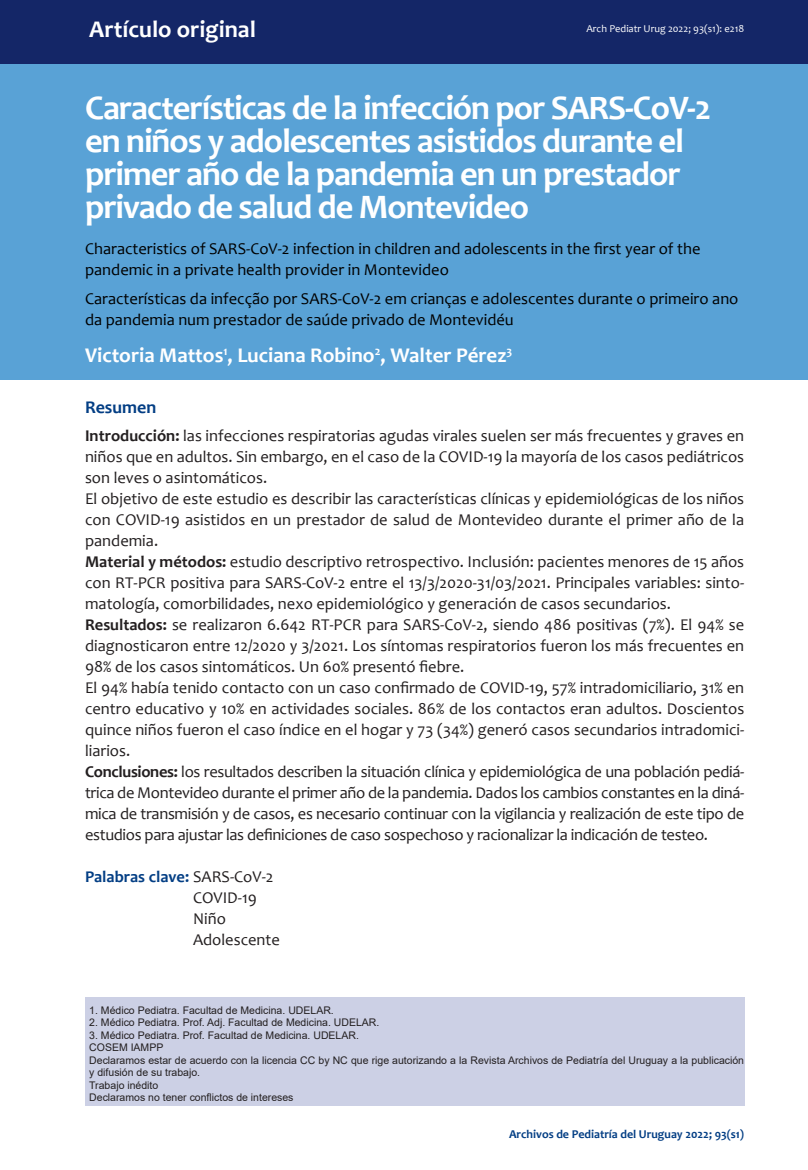
<style>
.page{position:relative;width:808px;height:1170px;background:#fff}
.page>*{position:absolute;margin:0;border:0;box-sizing:border-box;transform-origin:0 0}
.tit{font:700 34.5px/33px "Candara";letter-spacing:-.03em;color:#fff}
.sub_3{font:700 24px "Candara";color:#fff}
.Autor{font:700 21px "Candara";color:#fff}
.sub_1{font:700 18px "Candara";color:#033e84}
.copete{font:16.5px/21px "Candara";color:#231f20;text-align:justify}
.tit_2{font:16.5px/21px "Candara";color:#000}
.palabras_clave{font:16.5px/21px "Candara";color:#231f20}
.t1{font:700 12px "Candara";color:#033e84}
.nota_al_pie{font:10.5px/12.5px "Arial";color:#231f20}
.t2{font:10.5px "Candara";color:#fff}
.s1{font-weight:700}
.s2{font-weight:700;color:#033e84}
</style>
<div class="page">
<div style="left:0;top:0;width:808px;height:380px;background:#59a2d6"></div>
<div style="left:85px;top:997px;width:659px;height:109px;background:#ccd0e5"></div>
<div style="left:0;top:0;width:808px;height:64px;background:#142667"></div>
<p class="sub_3" style="left:89px;top:14px;width:168px">Artículo original</p>
<p class="t2" style="left:586px;top:22px;width:159px">Arch Pediatr Urug 2022; 93(s1): e218</p>
<p class="tit" style="left:85px;top:91px;width:628px">Características de la infección por SARS-CoV-2 en niños y adolescentes asistidos durante el primer año de la pandemia en un prestador privado de salud de Montevideo</p>
<p class="tit_2" style="left:85px;top:238px;width:617px">Characteristics of SARS-CoV-2 infection in children and adolescents in the first year of the pandemic in a private health provider in Montevideo</p>
<p class="tit_2" style="left:85px;top:288px;width:655px">Características da infecção por SARS-CoV-2 em crianças e adolescentes durante o primeiro ano da pandemia num prestador de saúde privado de Montevidéu</p>
<p class="Autor" style="left:85px;top:342px;width:429px">Victoria Mattos<sup>1</sup>, Luciana Robino<sup>2</sup>, Walter Pérez<sup>3</sup></p>
<p class="sub_1" style="left:85px;top:396px;width:73px">Resumen</p>
<p class="copete" style="left:85px;top:425px;width:661px"><span class="s1">Introducción:</span> las infecciones respiratorias agudas virales suelen ser más frecuentes y graves en niños que en adultos. Sin embargo, en el caso de la COVID-19 la mayoría de los casos pediátricos son leves o asintomáticos.</p>
<p class="copete" style="left:85px;top:488px;width:661px">El objetivo de este estudio es describir las características clínicas y epidemiológicas de los niños con COVID-19 asistidos en un prestador de salud de Montevideo durante el primer año de la pandemia.</p>
<p class="copete" style="left:85px;top:551px;width:661px"><span class="s1">Material y métodos:</span> estudio descriptivo retrospectivo. Inclusión: pacientes menores de 15 años con RT-PCR positiva para SARS-CoV-2 entre el 13/3/2020-31/03/2021. Principales variables: sinto&shy;matología, comorbilidades, nexo epidemiológico y generación de casos secundarios.</p>
<p class="copete" style="left:85px;top:614px;width:661px"><span class="s1">Resultados:</span> se realizaron 6.642 RT-PCR para SARS-CoV-2, siendo 486 positivas (7%). El 94% se diagnosticaron entre 12/2020 y 3/2021. Los síntomas respiratorios fueron los más frecuentes en 98% de los casos sintomáticos. Un 60% presentó fiebre.</p>
<p class="copete" style="left:85px;top:677px;width:661px">El 94% había tenido contacto con un caso confirmado de COVID-19, 57% intradomiciliario, 31% en centro educativo y 10% en actividades sociales. 86% de los contactos eran adultos. Doscientos quince niños fueron el caso índice en el hogar y 73 (34%) generó casos secundarios intradomici&shy;liarios.</p>
<p class="copete" style="left:85px;top:761px;width:661px"><span class="s1">Conclusiones:</span> los resultados describen la situación clínica y epidemiológica de una población pediá&shy;trica de Montevideo durante el primer año de la pandemia. Dados los cambios constantes en la diná&shy;mica de transmisión y de casos, es necesario continuar con la vigilancia y realización de este tipo de estudios para ajustar las definiciones de caso sospechoso y racionalizar la indicación de testeo.</p>
<p class="palabras_clave" style="left:193px;top:866px;width:88px;text-indent:-108px"><span class="s2">Palabras clave:</span> SARS-CoV-2<br>COVID-19<br>Niño<br>Adolescente</p>
<p class="nota_al_pie" style="left:89px;top:1003px;width:246px">1. Médico Pediatra. Facultad de Medicina. UDELAR.</p>
<p class="nota_al_pie" style="left:89px;top:1016px;width:292px">2. Médico Pediatra. Prof. Adj. Facultad de Medicina. UDELAR.</p>
<p class="nota_al_pie" style="left:89px;top:1028px;width:271px">3. Médico Pediatra. Prof. Facultad de Medicina. UDELAR.</p>
<p class="nota_al_pie" style="left:89px;top:1041px;width:76px">COSEM IAMPP</p>
<p class="nota_al_pie" style="left:89px;top:1053px;width:656px">Declaramos estar de acuerdo con la licencia CC by NC que rige autorizando a la Revista Archivos de Pediatría del Uruguay a la publicación y difusión de su trabajo.</p>
<p class="nota_al_pie" style="left:89px;top:1078px;width:71px">Trabajo inédito</p>
<p class="nota_al_pie" style="left:89px;top:1090px;width:206px">Declaramos no tener conflictos de intereses</p>
<p class="t1" style="left:509px;top:1126px;width:237px">Archivos de Pediatría del Uruguay 2022; 93(s1)</p>
</div>
